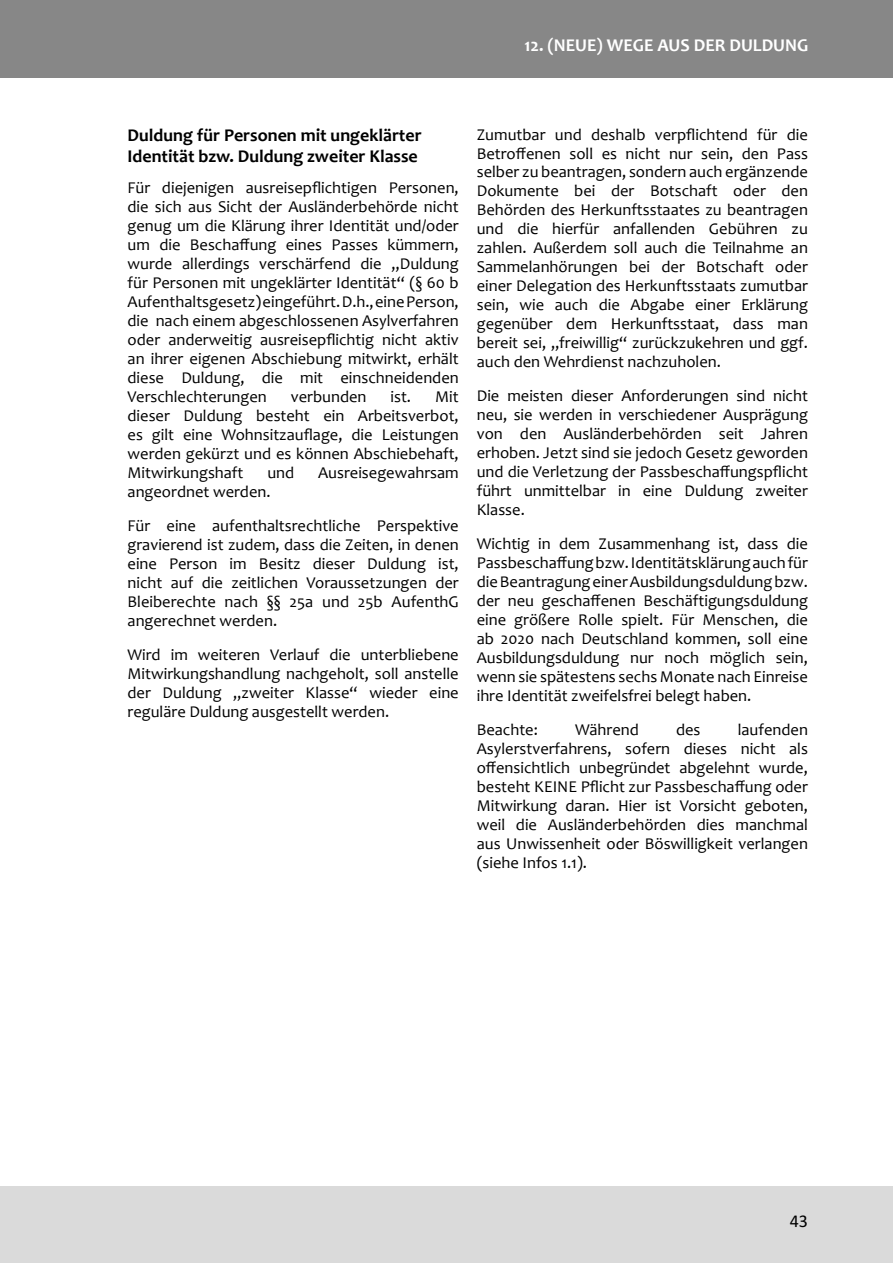
<style>
.page{position:relative;width:893px;height:1263px;background:#fff}
.page>*{position:absolute;margin:0;border:0;box-sizing:border-box;transform-origin:0 0}
.Heading_2_nicht_TOC{font:700 18px/21px "Candara";color:#000}
.t1{font:700 18px "Candara";color:#fff}
.t2{font:18px "Calibri";color:#000}
.Fließtext{font:16.5px/18.9px "Candara";color:#000;text-align:justify}
.Fließtext-2{font:16.5px "Candara 2";color:#000}
.s1{font-family:"Candara 2"}
</style>
<div class="page">
<div style="left:0;top:1186px;width:893px;height:77px;background:#dadada"></div>
<div style="left:0;top:0;width:893px;height:78px;background:#878787"></div>
<p class="t1" style="left:524px;top:34px;width:285px">12. (NEUE) WEGE AUS DER DULDUNG</p>
<h2 class="Heading_2_nicht_TOC" style="left:128px;top:124px;width:296px">Duldung für Personen mit ungeklärter<br>Identität bzw. Duldung zweiter Klasse</h2>
<p class="Fließtext" style="left:128px;top:178px;width:333px">Für diejenigen ausreisepflichtigen Personen, die sich aus Sicht der Ausländerbehörde nicht genug um die Klärung ihrer Identität und/oder um die Beschaffung eines Passes kümmern, wurde allerdings verschärfend die „Duldung für Personen mit ungeklärter Identität“ (§ 60 b Aufenthaltsgesetz) eingeführt. D.h., eine Person, die nach einem abgeschlossenen Asylverfahren oder anderweitig ausreisepflichtig nicht aktiv an ihrer eigenen Abschiebung mitwirkt, erhält diese Duldung, die mit einschneidenden Verschlechterungen</p>
<p class="Fließtext" style="left:291px;top:387px;width:77px">verbunden</p>
<p class="Fließtext" style="left:391px;top:387px;width:22px">ist.</p>
<p class="Fließtext" style="left:128px;top:387px;width:333px;text-indent:308px">Mit dieser Duldung besteht ein Arbeitsverbot, es gilt eine Wohnsitzauflage, die Leistungen werden gekürzt und es können Abschiebehaft, Mitwirkungshaft</p>
<p class="Fließtext" style="left:267px;top:463px;width:28px">und</p>
<p class="Fließtext" style="left:318px;top:463px;width:142px">Ausreisegewahrsam</p>
<p class="Fließtext-2" style="left:128px;top:481px;width:145px">angeordnet werden.</p>
<p class="Fließtext" style="left:128px;top:516px;width:333px">Für eine aufenthaltsrechtliche Perspektive gravierend ist zudem, dass die Zeiten, in denen eine Person im Besitz dieser Duldung ist, nicht auf die zeitlichen Voraussetzungen der Bleiberechte nach §§ 25a und 25b AufenthG angerechnet werden.</p>
<p class="Fließtext" style="left:128px;top:645px;width:333px"><span class="s1">Wird im weiteren Verlauf die unterbliebene </span>Mitwirkungshandlung nachgeholt, soll anstelle der Duldung „zweiter Klasse“ wieder eine reguläre Duldung ausgestellt werden.</p>
<p class="Fließtext" style="left:477px;top:125px;width:333px">Zumutbar und deshalb verpflichtend für die Betroffenen soll es nicht nur sein, den Pass selber zu beantragen, sondern auch ergänzende Dokumente bei der Botschaft oder den Behörden des Herkunftsstaates zu beantragen <span class="s1">und die hierfür anfallenden Gebühren zu </span>zahlen. Außerdem soll auch die Teilnahme an Sammelanhörungen bei der Botschaft oder einer Delegation des Herkunftsstaats zumutbar sein, wie auch die Abgabe einer Erklärung gegenüber dem Herkunftsstaat, dass man bereit sei, „freiwillig“ zurückzukehren und ggf. auch den Wehrdienst nachzuholen.</p>
<p class="Fließtext" style="left:477px;top:386px;width:333px">Die meisten dieser Anforderungen sind nicht neu, sie werden in verschiedener Ausprägung von den Ausländerbehörden seit Jahren erhoben. Jetzt sind sie jedoch Gesetz geworden und die Verletzung der Passbeschaffungspflicht <span class="s1">führt unmittelbar in eine Duldung zweiter Klasse.</span></p>
<p class="Fließtext" style="left:477px;top:534px;width:333px">Wichtig in dem Zusammenhang ist, dass die Passbeschaffung bzw. Identitätsklärung auch für <span class="s1">die Beantragung einer Ausbildungsduldung bzw. </span>der neu geschaffenen Beschäftigungsduldung eine größere Rolle spielt. Für Menschen, die ab 2020 nach Deutschland kommen, soll eine Ausbildungsduldung nur noch möglich sein, wenn sie spätestens sechs Monate nach Einreise ihre Identität zweifelsfrei belegt haben.</p>
<p class="Fließtext" style="left:477px;top:720px;width:63px">Beachte:</p>
<p class="Fließtext" style="left:575px;top:720px;width:65px">Während</p>
<p class="Fließtext" style="left:676px;top:720px;width:26px">des</p>
<p class="Fließtext" style="left:477px;top:720px;width:333px;text-indent:261px">laufenden Asylerstverfahrens, sofern dieses nicht als offensichtlich unbegründet abgelehnt wurde, besteht KEINE Pflicht zur Passbeschaffung oder Mitwirkung daran. Hier ist Vorsicht geboten, weil die Ausländerbehörden dies manchmal aus Unwissenheit oder Böswilligkeit verlangen (siehe Infos 1.1).</p>
<p class="t2" style="left:790px;top:1208px;width:20px">43</p>
</div>
